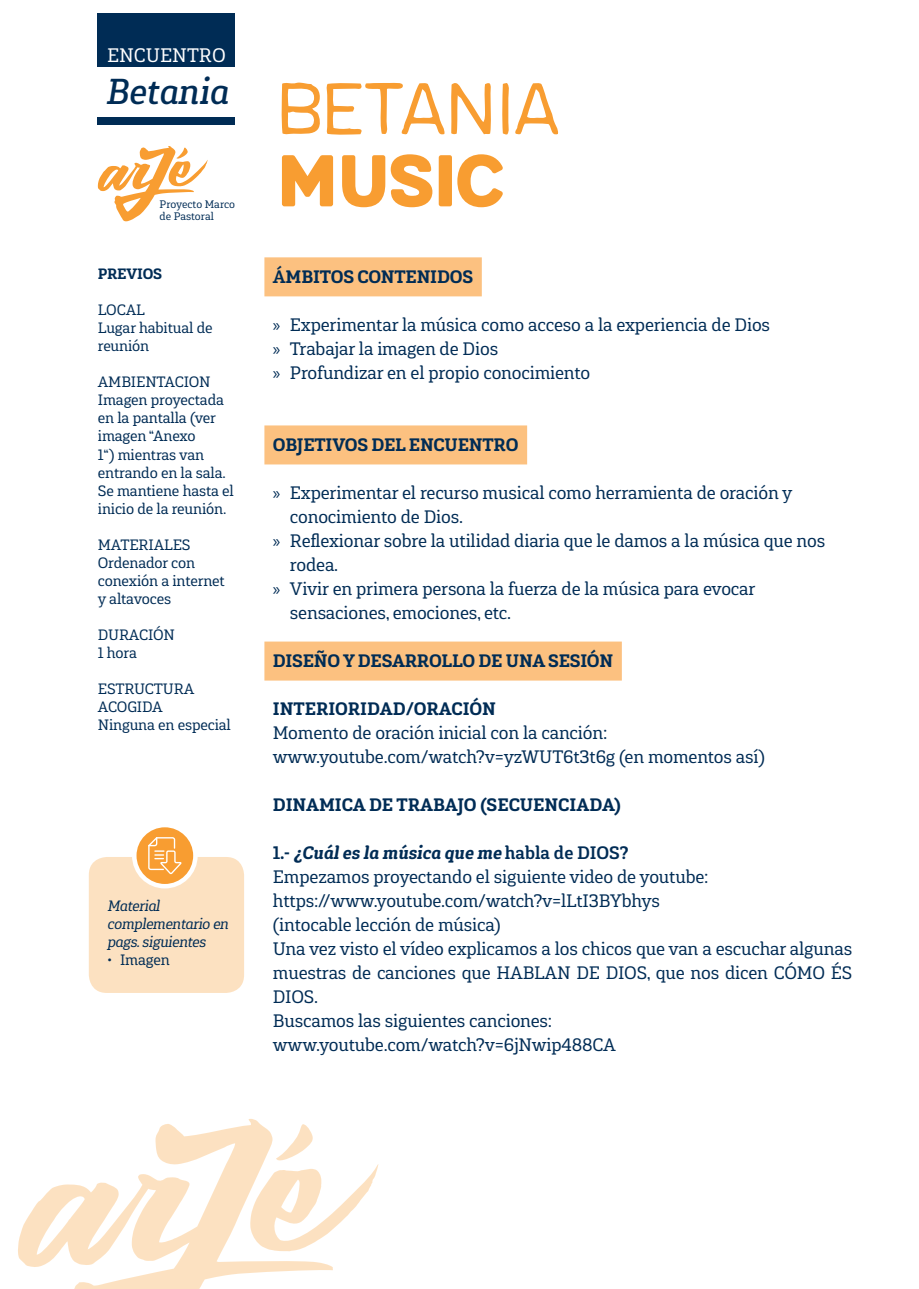
<style>
.page{position:relative;width:919px;height:1289px;background:#fff}
.page>*{position:absolute;margin:0;border:0;box-sizing:border-box;transform-origin:0 0}
.t1{font:90px "Meltow San 100 Handmade";letter-spacing:-.08em;color:#f89d31}
.t2{font:90px "Meltow San 300";letter-spacing:-.08em;color:#f89d31}
.t3{font:italic 500 36px "Gaspo Slab";color:#002c55}
.t4{font:19.5px "Gaspo Slab";color:#fff}
.t5{font:18px/24px "Gaspo Slab";letter-spacing:-.01em;color:#002c55}
.ladillo_especial{font:900 18px "Gaspo Slab";letter-spacing:-.01em;color:#002c55}
.ladillo{font:900 18px "Gaspo Slab";color:#002c55}
.ladillo2{font:italic 900 18px "Gaspo Slab";color:#002c55}
.nota_letaral{font:15px/18px "Gaspo Slab";letter-spacing:-.01em;color:#002c55}
.t6{font:italic 15px/18px "Gaspo Slab";letter-spacing:-.02em;color:#002c55}
.nota_lateral_negrita{font:900 15px "Gaspo Slab";letter-spacing:-.01em;color:#002c55}
.t7{font:10.8px "Gaspo Slab";color:#002c55}
.s1{font-weight:700}
.s2{font-family:"Myriad Pro"}
.s3{font-weight:700;font-style:normal}
</style>
<div class="page">
<div style="left:264px;top:257px;width:218px;height:39px;background:#fcc180"></div>
<div style="left:264px;top:425px;width:263px;height:39px;background:#fcc180"></div>
<div style="left:264px;top:641px;width:357px;height:39px;background:#fcc180"></div>
<div style="left:98px;top:14px;width:137px;height:53px;background:#002c55"></div>
<div style="left:98px;top:117px;width:137px;height:8px;background:#002c55"></div>
<svg style="left:98px;top:146px;width:110px;height:75px"></svg>
<svg style="left:18px;top:1119px;width:360px;height:169px"></svg>
<div style="left:89px;top:857px;width:155px;height:135px;background:#fce1c1;border-radius:18px"></div>
<svg style="left:134px;top:825px;width:61px;height:61px;fill:#f89d31"></svg>
<div style="left:132px;top:822px;width:66px;height:66px;border:4px solid #fff;border-radius:50%"></div>
<svg style="left:148px;top:837px;width:34px;height:37px"></svg>
<p class="t4" style="left:107px;top:42px;width:120px">ENCUENTRO</p>
<p class="t3" style="left:105px;top:68px;width:124px">Betania</p>
<p class="t7" style="left:159px;top:197px;width:77px">Proyecto Marco</p>
<p class="t7" style="left:159px;top:209px;width:56px">de Pastoral</p>
<p class="nota_lateral_negrita" style="left:98px;top:264px;width:66px">PREVIOS</p>
<p class="nota_letaral" style="left:98px;top:301px;width:49px">LOCAL</p>
<p class="nota_letaral" style="left:98px;top:319px;width:116px">Lugar habitual de reunión</p>
<p class="nota_letaral" style="left:98px;top:373px;width:114px">AMBIENTACION</p>
<p class="nota_letaral" style="left:98px;top:391px;width:138px">Imagen proyectada en la pantalla (ver imagen “Anexo<br>1“) mientras van entrando en la sala.<br>Se mantiene hasta el inicio de la reunión.</p>
<p class="nota_letaral" style="left:98px;top:535px;width:94px">MATERIALES</p>
<p class="nota_letaral" style="left:98px;top:553px;width:128px">Ordenador con conexión a internet y altavoces</p>
<p class="nota_letaral" style="left:98px;top:625px;width:78px">DURACIÓN</p>
<p class="nota_letaral" style="left:98px;top:643px;width:41px">1 hora</p>
<p class="nota_letaral" style="left:98px;top:679px;width:98px">ESTRUCTURA</p>
<p class="nota_letaral" style="left:98px;top:697px;width:66px">ACOGIDA</p>
<p class="nota_letaral" style="left:98px;top:715px;width:134px">Ninguna en especial</p>
<p class="t6" style="left:107px;top:896px;width:123px">Material complementario en pags. siguientes</p>
<p class="nota_letaral" style="left:107px;top:950px;width:64px">• Imagen</p>
<p class="t1" style="left:273px;top:59px;width:291px">BETANIA</p>
<p class="t2" style="left:273px;top:125px;width:235px">music</p>
<p class="ladillo_especial" style="left:273px;top:265px;width:202px"><span class="s1">Á</span>MBITOS CONTENIDOS</p>
<p class="t5" style="left:273px;top:312px;width:498px"><span class="s2">»</span> Experimentar la música como acceso a la experiencia de Dios</p>
<p class="t5" style="left:273px;top:336px;width:227px"><span class="s2">»</span> Trabajar la imagen de Dios</p>
<p class="t5" style="left:273px;top:360px;width:319px"><span class="s2">»</span> Profundizar en el propio conocimiento</p>
<p class="ladillo_especial" style="left:273px;top:433px;width:247px">OBJETIVOS DEL ENCUENTRO</p>
<p class="t5" style="left:290px;top:480px;width:504px;text-indent:-17px"><span class="s2">»</span> Experimentar el recurso musical como herramienta de oración y conocimiento de Dios.</p>
<p class="t5" style="left:290px;top:528px;width:537px;text-indent:-17px"><span class="s2">»</span> Reflexionar sobre la utilidad diaria que le damos a la música que nos rodea.</p>
<p class="t5" style="left:290px;top:576px;width:467px;text-indent:-17px"><span class="s2">»</span> Vivir en primera persona la fuerza de la música para evocar sensaciones, emociones, etc.</p>
<p class="ladillo_especial" style="left:273px;top:649px;width:342px">DISEÑO Y DESARROLLO DE UNA SESIÓN</p>
<p class="ladillo" style="left:273px;top:697px;width:224px">INTERIORIDAD/ORACIÓN</p>
<p class="t5" style="left:273px;top:720px;width:336px">Momento de oración inicial con la canción:</p>
<p class="t5" style="left:273px;top:744px;width:493px">www.youtube.com/watch?v=yzWUT6t3t6g (en momentos así)</p>
<p class="ladillo" style="left:273px;top:793px;width:349px">DINAMICA DE TRABAJO (SECUENCIADA)</p>
<p class="ladillo2" style="left:273px;top:841px;width:357px"><span class="s3">1.-</span> ¿Cuál es la música que me <span class="s3">habla de DIOS?</span></p>
<p class="t5" style="left:273px;top:864px;width:437px">Empezamos proyectando el siguiente video de youtube:</p>
<p class="t5" style="left:273px;top:888px;width:388px">https://www.youtube.com/watch?v=lLtI3BYbhys</p>
<p class="t5" style="left:273px;top:912px;width:229px">(intocable lección de música)</p>
<p class="t5" style="left:273px;top:936px;width:580px;text-align:justify">Una vez visto el vídeo explicamos a los chicos que van a escuchar algunas muestras de canciones que HABLAN DE DIOS, que nos dicen CÓMO ÉS DIOS.</p>
<p class="t5" style="left:273px;top:1008px;width:281px">Buscamos las siguientes canciones:</p>
<p class="t5" style="left:273px;top:1032px;width:344px">www.youtube.com/watch?v=6jNwip488CA</p>
</div>
